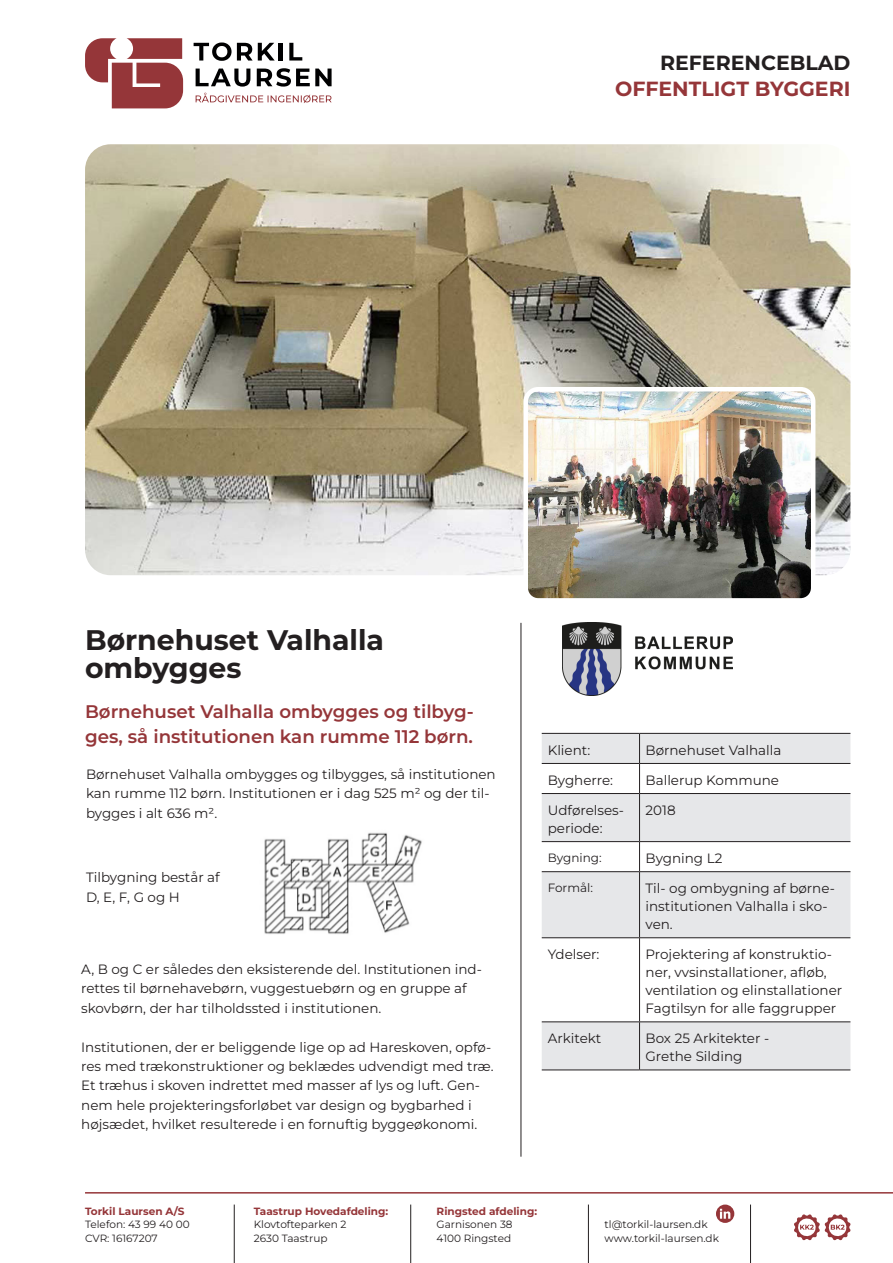
<style>
.page{position:relative;width:893px;height:1263px;background:#fff}
.page>*{position:absolute;margin:0;border:0;box-sizing:border-box;transform-origin:0 0}
.brødtekst_small{font:700 28.35px/27.6px "Montserrat";color:#231f20}
.t1{font:700 20.4px "Montserrat";color:#953639}
.t2{font:700 20.4px "Montserrat";color:#231f20}
.brødtekst_small-2{font:600 18.3px/24.9px "Montserrat";color:#953639}
.brødtekst_small-3{font:13.5px/19.4px "Montserrat";color:#231f20}
.brødtekst_small-4{font:12px "Montserrat";color:#231f20}
.t3{font:10.5px/13.5px "Montserrat";color:#231f20}
.t4{font:700 10.5px "Montserrat";color:#953639}
</style>
<div class="page">
<svg style="left:716px;top:1204px;width:18px;height:19px"></svg>
<svg style="left:720px;top:1209px;width:10px;height:10px"></svg>
<hr style="left:588px;top:1204px;width:1px;height:59px;background:#231f20">
<hr style="left:750px;top:1204px;width:1px;height:59px;background:#231f20">
<hr style="left:234px;top:1204px;width:1px;height:59px;background:#231f20">
<hr style="left:410px;top:1204px;width:1px;height:59px;background:#231f20">
<hr style="left:85px;top:1192px;width:808px;height:1px;background:#953639">
<svg style="left:794px;top:1214px;width:57px;height:26px"></svg>
<svg style="left:85px;top:38px;width:98px;height:70px"></svg>
<svg style="left:194px;top:42px;width:81px;height:19px"></svg>
<hr style="left:279px;top:43px;width:4px;height:18px;background:#000001">
<svg style="left:289px;top:43px;width:13px;height:18px"></svg>
<svg style="left:196px;top:69px;width:54px;height:18px"></svg>
<svg style="left:257px;top:68px;width:75px;height:19px"></svg>
<svg style="left:196px;top:93px;width:136px;height:10px"></svg>
<img style="left:85px;top:144px;width:765px;height:431px">
<img style="left:526px;top:389px;width:287px;height:209px">
<div style="left:523px;top:387px;width:292px;height:216px;border:4px solid #fff;border-radius:13px"></div>
<svg style="left:542px;top:734px;width:308px;height:335px;fill:#e6e7e9"></svg>
<hr style="left:542px;top:733px;width:97px;height:1px;background:#231f20">
<hr style="left:639px;top:733px;width:211px;height:1px;background:#231f20">
<hr style="left:542px;top:763px;width:97px;height:1px;background:#231f20">
<hr style="left:639px;top:763px;width:211px;height:1px;background:#231f20">
<svg style="left:639px;top:734px;width:1px;height:59px"></svg>
<hr style="left:542px;top:793px;width:97px;height:1px;background:#231f20">
<hr style="left:639px;top:793px;width:211px;height:1px;background:#231f20">
<hr style="left:639px;top:794px;width:1px;height:47px;background:#231f20">
<hr style="left:542px;top:841px;width:97px;height:1px;background:#231f20">
<hr style="left:639px;top:841px;width:211px;height:1px;background:#231f20">
<svg style="left:639px;top:842px;width:1px;height:29px"></svg>
<hr style="left:542px;top:871px;width:97px;height:1px;background:#231f20">
<hr style="left:639px;top:871px;width:211px;height:1px;background:#231f20">
<hr style="left:639px;top:872px;width:1px;height:65px;background:#231f20">
<hr style="left:542px;top:937px;width:97px;height:1px;background:#231f20">
<hr style="left:639px;top:937px;width:211px;height:1px;background:#231f20">
<hr style="left:639px;top:938px;width:1px;height:83px;background:#231f20">
<hr style="left:542px;top:1021px;width:97px;height:1px;background:#231f20">
<hr style="left:639px;top:1021px;width:211px;height:1px;background:#231f20">
<hr style="left:639px;top:1022px;width:1px;height:47px;background:#231f20">
<hr style="left:542px;top:1069px;width:97px;height:1px;background:#231f20">
<hr style="left:639px;top:1069px;width:211px;height:1px;background:#231f20">
<hr style="left:521px;top:623px;width:1px;height:534px;background:#231f20">
<img style="left:264px;top:832px;width:158px;height:102px">
<img style="left:562px;top:623px;width:170px;height:73px">
<h2 class="t2" style="left:660px;top:49px;width:192px">REFERENCEBLAD</h2>
<h2 class="t1" style="left:615px;top:76px;width:237px">OFFENTLIGT BYGGERI</h2>
<p class="brødtekst_small" style="left:85px;top:626px;width:301px">Børnehuset Valhalla ombygges</p>
<p class="brødtekst_small-2" style="left:85px;top:699px;width:390px">Børnehuset Valhalla ombygges og tilbyg&shy;ges, så institutionen kan rumme 112 børn.</p>
<p class="brødtekst_small-3" style="left:86px;top:764px;width:411px">Børnehuset Valhalla ombygges og tilbygges, så institutionen kan rumme 112 børn. Institutionen er i dag 525 m² og der til&shy;bygges i alt 636 m².</p>
<p class="brødtekst_small-3" style="left:86px;top:867px;width:135px">Tilbygning består af<br>D, E, F, G og H</p>
<p class="brødtekst_small-3" style="left:81px;top:959px;width:402px">A, B og C er således den eksisterende del. Institutionen ind&shy;rettes til børnehavebørn, vuggestuebørn og en gruppe af skovbørn, der har tilholdssted i institutionen.</p>
<p class="brødtekst_small-3" style="left:81px;top:1037px;width:414px">Institutionen, der er beliggende lige op ad Hareskoven, opfø&shy;res med trækonstruktioner og beklædes udvendigt med træ.<br>Et træhus i skoven indrettet med masser af lys og luft. Gen&shy;nem hele projekteringsforløbet var design og bygbarhed i højsædet, hvilket resulterede i en fornuftig byggeøkonomi.</p>
<p class="brødtekst_small-3" style="left:548px;top:740px;width:44px">Klient:</p>
<p class="brødtekst_small-3" style="left:645px;top:740px;width:137px">Børnehuset Valhalla</p>
<p class="brødtekst_small-3" style="left:548px;top:770px;width:67px">Bygherre:</p>
<p class="brødtekst_small-3" style="left:645px;top:770px;width:135px">Ballerup Kommune</p>
<p class="brødtekst_small-3" style="left:548px;top:801px;width:78px;line-height:18px">Udførelses&shy;periode:</p>
<p class="brødtekst_small-3" style="left:645px;top:800px;width:32px">2018</p>
<p class="brødtekst_small-4" style="left:548px;top:849px;width:55px">Bygning:</p>
<p class="brødtekst_small-3" style="left:645px;top:848px;width:78px">Bygning L2</p>
<p class="brødtekst_small-4" style="left:548px;top:879px;width:47px">Formål:</p>
<p class="brødtekst_small-3" style="left:645px;top:879px;width:191px;line-height:18px">Til- og ombygning af børne&shy;institutionen Valhalla i sko&shy;ven.</p>
<p class="brødtekst_small-3" style="left:548px;top:944px;width:53px">Ydelser:</p>
<p class="brødtekst_small-3" style="left:645px;top:945px;width:198px;line-height:18px">Projektering af konstruktio&shy;ner, vvsinstallationer, afløb, ventilation og elinstallationer<br>Fagtilsyn for alle faggrupper</p>
<p class="brødtekst_small-3" style="left:548px;top:1028px;width:55px">Arkitekt</p>
<p class="brødtekst_small-3" style="left:645px;top:1028px;width:125px">Box 25 Arkitekter -</p>
<p class="brødtekst_small-3" style="left:645px;top:1046px;width:98px">Grethe Silding</p>
<p class="t4" style="left:85px;top:1204px;width:101px">Torkil Laursen A/S</p>
<p class="t3" style="left:85px;top:1217px;width:106px">Telefon: 43 99 40 00<br>CVR: 16167207</p>
<p class="t3" style="left:605px;top:1217px;width:116px">tl@torkil-laursen.dk www.torkil-laursen.dk</p>
<p class="t4" style="left:254px;top:1204px;width:136px">Taastrup Hovedafdeling:</p>
<p class="t3" style="left:254px;top:1217px;width:94px">Klovtofteparken 2<br>2630 Taastrup</p>
<p class="t4" style="left:437px;top:1204px;width:102px">Ringsted afdeling:</p>
<p class="t3" style="left:437px;top:1217px;width:77px">Garnisonen 38<br>4100 Ringsted</p>
</div>
